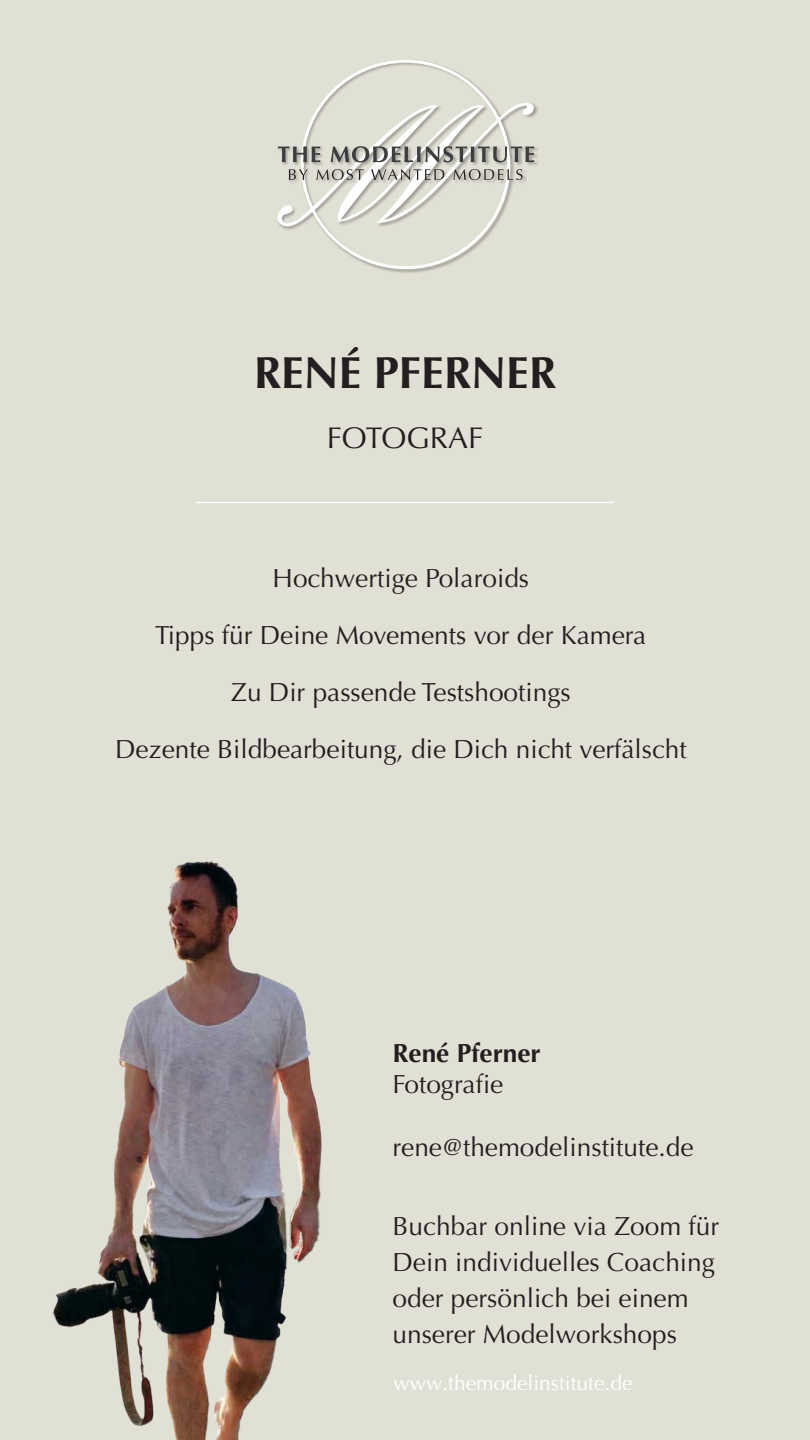
<style>
.page{position:relative;width:810px;height:1440px;background:#e1e0d5}
.page>*{position:absolute;margin:0;border:0;box-sizing:border-box;transform-origin:0 0}
.t1{font:700 45px "Optima";color:#231f20}
.t2{font:30px "Optima";color:#231f20}
.t3{font:26.25px/36px "Optima";color:#231f20}
.t4{font:700 26.25px "Optima";color:#231f20}
.t5{font:21px "Optima";color:#fff}
</style>
<div class="page">
<div style="left:277px;top:59px;width:262px;height:215px;background:#231f20;opacity:.35"></div>
<svg style="left:277px;top:97px;width:262px;height:134px"></svg>
<hr style="left:196px;top:502px;width:418px;height:1px;background:#fff">
<img style="left:52px;top:861px;width:270px;height:579px">
<p class="t1" style="left:254px;top:346px;width:304px">RENÉ PFERNER</p>
<p class="t2" style="left:327px;top:421px;width:158px">FOTOGRAF</p>
<p class="t3" style="left:273px;top:560px;width:258px">Hochwertige Polaroids</p>
<p class="t3" style="left:155px;top:617px;width:493px">Tipps für Deine Movements vor der Kamera</p>
<p class="t3" style="left:231px;top:674px;width:341px">Zu Dir passende Testshootings</p>
<p class="t3" style="left:115px;top:731px;width:573px">Dezente Bildbearbeitung, die Dich nicht verfälscht</p>
<p class="t4" style="left:393px;top:1037px;width:150px">René Pferner</p>
<p class="t3" style="left:393px;top:1067px;width:112px">Fotografie</p>
<p class="t3" style="left:393px;top:1130px;width:303px">rene@themodelinstitute.de</p>
<p class="t3" style="left:393px;top:1208px;width:328px">Buchbar online via Zoom für<br>Dein individuelles Coaching oder persönlich bei einem unserer Modelworkshops</p>
<p class="t5" style="left:393px;top:1370px;width:241px">www.themodelinstitute.de</p>
</div>
